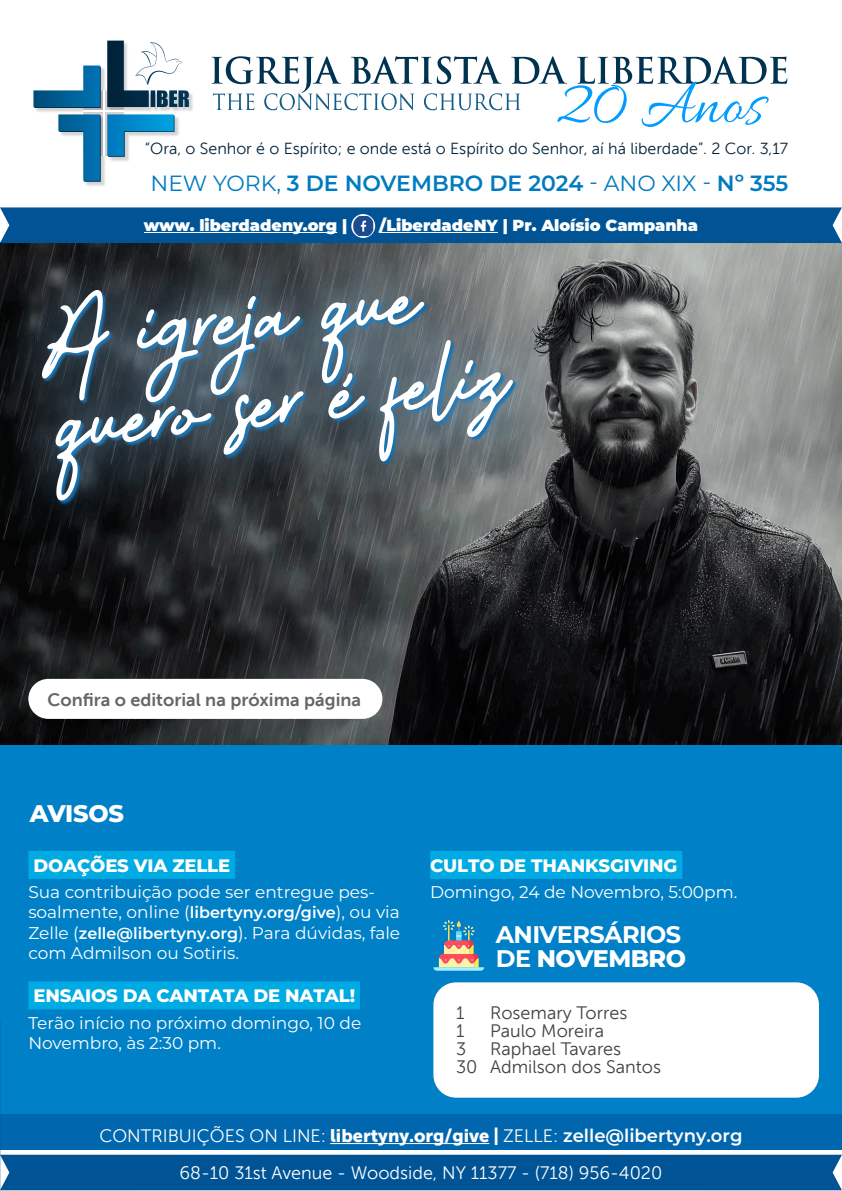
<style>
.page{position:relative;width:842px;height:1191px;background:#fff}
.page>*{position:absolute;margin:0;border:0;box-sizing:border-box;transform-origin:0 0}
.t1{font:141.2px "Better Yesterday italic";color:#fff}
.t2{font:800 24px "Montserrat";letter-spacing:-.025em;color:#fff}
.t3{font:700 24px "Montserrat";letter-spacing:-.025em;color:#fff}
.Data{font:600 22px "Montserrat";color:#007bbf}
.t4{font:18px "Museo Sans 300";color:#fff}
.Aniversarios{font:18px "Museo Sans 300";color:#423f40}
.Texto_avisos{font:800 18px "Montserrat";letter-spacing:-.01em;color:#fff}
.t5{font:18px "Museo Sans 700";color:#66666a}
.Sublinhado_avisos_1a_linha{font:800 18px "Montserrat";letter-spacing:-.01em;color:#fff}
.Texto_avisos-2{font:17px/20.4px "Montserrat";color:#fff}
.t6{font:16px "Museo Sans 300";color:#00233a}
.t7{font:900 16px "Montserrat";color:#fff}
.s1{font-weight:400}
.s2{font-weight:600;font-size:16px}
.s3{font-weight:700}
.s4{font-family:"Museo Sans 900"}
.s5{font-family:"Montserrat";font-weight:600}
</style>
<div class="page">
<img style="left:115px;top:40px;width:78px;height:63px">
<svg style="left:33px;top:41px;width:156px;height:141px"></svg>
<hr style="left:83px;top:110px;width:41px;height:2px;background:#fff">
<hr style="left:103px;top:90px;width:2px;height:66px;background:#fff">
<svg style="left:212px;top:56px;width:575px;height:71px"></svg>
<img style="left:0;top:243px;width:842px;height:502px">
<div style="left:0;top:745px;width:842px;height:369px;background:#0081c7"></div>
<div style="left:0;top:1114px;width:842px;height:35px;background:#0066ad"></div>
<div style="left:579px;top:207px;width:263px;height:36px;background:#005495"></div>
<div style="left:0;top:1154px;width:842px;height:36px;background:#005495"></div>
<hr style="left:330px;top:1143px;width:159px;height:1px;background:#fff">
<div style="left:28px;top:679px;width:354px;height:40px;background:#fff;border-radius:20px"></div>
<svg style="left:0;top:183px;width:579px;height:379px;background:#475a67"></svg>
<div style="left:28px;top:851px;width:207px;height:28px;background:#00aae2"></div>
<div style="left:28px;top:981px;width:332px;height:28px;background:#00aae2"></div>
<div style="left:430px;top:851px;width:252px;height:28px;background:#00aae2"></div>
<div style="left:433px;top:982px;width:386px;height:115px;background:#fff;border-radius:23px"></div>
<svg style="left:433px;top:920px;width:51px;height:50px"></svg>
<p class="t6" style="left:145px;top:140px;width:645px">“Ora, o Senhor é o Espírito; e onde está o Espírito do Senhor, aí há liberdade”. 2 Cor. 3,17</p>
<p class="Data" style="left:150px;top:167px;width:639px"><span class="s1">NEW YORK,</span> 3 DE NOVEMBRO DE 2024 <span class="s1">- ANO XIX -</span> Nº 355</p>
<p class="t7" style="left:144px;top:213px;width:205px">www. liberdadeny.org |</p>
<p class="t7" style="left:379px;top:213px;width:320px">/LiberdadeNY | Pr. Aloísio Campanha</p>
<p class="t1" style="left:30px;top:277px;width:374px;rotate:-7deg">A igreja que</p>
<p class="t1" style="left:40px;top:363px;width:455px;rotate:-7deg">quero ser é feliz</p>
<p class="t5" style="left:48px;top:689px;width:315px">Confira o editorial na próxima página</p>
<p class="t2" style="left:30px;top:795px;width:96px">AVISOS</p>
<p class="Sublinhado_avisos_1a_linha" style="left:33px;top:852px;width:198px">DOAÇÕES VIA ZELLE</p>
<p class="Texto_avisos-2" style="left:28px;top:881px;width:373px">Sua contribuição pode ser entregue pes&shy;soalmente, online (<span class="s2">libertyny.org/give</span>), ou via Zelle (<span class="s2">zelle@libertyny.org</span>). Para dúvidas, fale com Admilson ou Sotiris.</p>
<p class="Texto_avisos" style="left:33px;top:982px;width:323px">ENSAIOS DA CANTATA DE NATAL!</p>
<p class="Texto_avisos-2" style="left:28px;top:1011px;width:334px">Terão início no próximo domingo, 10 de<br>Novembro, às 2:30 pm.</p>
<p class="Texto_avisos" style="left:430px;top:852px;width:249px">CULTO DE THANKSGIVING</p>
<p class="Texto_avisos-2" style="left:430px;top:881px;width:309px">Domingo, 24 de Novembro, 5:00pm.</p>
<p class="t3" style="left:496px;top:917px;width:187px">ANIVERSÁRIOS</p>
<p class="t2" style="left:496px;top:941px;width:192px"><span class="s3">DE</span> NOVEMBRO</p>
<p class="Aniversarios" style="left:456px;top:1003px;width:10px">1</p>
<p class="Aniversarios" style="left:490px;top:1003px;width:139px">Rosemary Torres</p>
<p class="Aniversarios" style="left:456px;top:1021px;width:10px">1</p>
<p class="Aniversarios" style="left:490px;top:1021px;width:115px">Paulo Moreira</p>
<p class="Aniversarios" style="left:456px;top:1039px;width:12px">3</p>
<p class="Aniversarios" style="left:490px;top:1039px;width:133px">Raphael Tavares</p>
<p class="Aniversarios" style="left:456px;top:1057px;width:207px">30 Admilson dos Santos</p>
<p class="t4" style="left:99px;top:1126px;width:644px">CONTRIBUIÇÕES ON LINE: <span class="s4">libertyny.org/give |</span> ZELLE: <span class="s5">zelle@libertyny.org</span></p>
<p class="t4" style="left:179px;top:1163px;width:484px">68-10 31st Avenue - Woodside, NY 11377 - (718) 956-4020</p>
</div>
